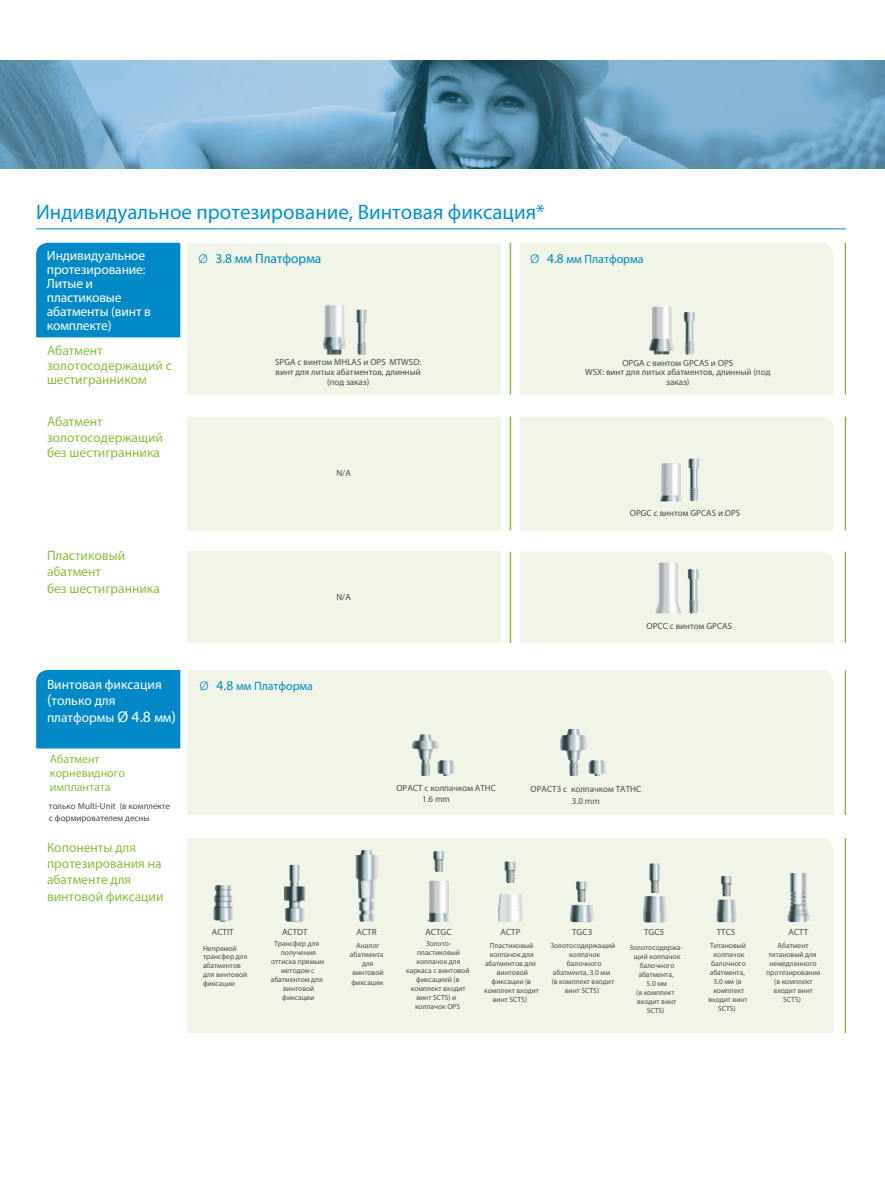
<style>
.page{position:relative;width:885px;height:1200px;background:#fff}
.page>*{position:absolute;margin:0;border:0;box-sizing:border-box;transform-origin:0 0}
.t1{font:21px "Myriad Pro";color:#0091d3}
.t2{font:13.5px/16.2px "Myriad Pro";color:#8abf3d}
.t3{font:13.5px/14.1px "Myriad Pro";letter-spacing:-.01em;color:#fff}
.t4{font:13.5px "Myriad Pro";color:#0089c6}
.t5{font:12px "Myriad Pro";color:#0089c6}
.t6{font:12px/14.4px "Myriad Pro";color:#8abf3d}
.t7{font:9px/10.2px "Myriad Pro";color:#4b4c4d;text-align:center}
.t8{font:7.5px/9px "Myriad Pro";color:#4b4c4d;text-align:center}
.s1{font-family:"Slate Pro";font-weight:300}
.s2{font-family:"Slate Pro";font-weight:300;font-size:13.5px}
.s3{font-size:13.5px}
.s4{font-size:15.75px}
</style>
<div class="page">
<img style="left:0;top:61px;width:885px;height:108px">
<hr style="left:36px;top:228px;width:810px;height:1px;background:#0089c6">
<div style="left:187px;top:243px;width:314px;height:151px;background:#f0f5e7"></div>
<img style="left:323px;top:305px;width:23px;height:50px">
<img style="left:356px;top:310px;width:11px;height:45px">
<div style="left:520px;top:243px;width:313px;height:151px;background:#f0f5e7"></div>
<img style="left:649px;top:306px;width:25px;height:48px">
<img style="left:684px;top:312px;width:11px;height:42px">
<div style="left:36px;top:243px;width:144px;height:94px;background:#0089c6"></div>
<hr style="left:845px;top:243px;width:1px;height:151px;background:#8abf3d">
<hr style="left:510px;top:243px;width:1px;height:151px;background:#8abf3d">
<div style="left:187px;top:670px;width:646px;height:145px;background:#f0f5e7"></div>
<img style="left:412px;top:734px;width:27px;height:42px">
<img style="left:560px;top:729px;width:27px;height:47px">
<img style="left:437px;top:760px;width:17px;height:16px">
<img style="left:588px;top:760px;width:18px;height:16px">
<div style="left:36px;top:670px;width:144px;height:78px;background:#0089c6"></div>
<hr style="left:845px;top:670px;width:1px;height:145px;background:#8abf3d">
<div style="left:187px;top:838px;width:646px;height:195px;background:#f0f5e7"></div>
<hr style="left:845px;top:838px;width:1px;height:195px;background:#8abf3d">
<img style="left:213px;top:885px;width:20px;height:37px">
<img style="left:284px;top:865px;width:22px;height:57px">
<img style="left:433px;top:851px;width:11px;height:21px">
<img style="left:427px;top:881px;width:24px;height:41px">
<img style="left:643px;top:863px;width:23px;height:59px">
<img style="left:570px;top:881px;width:24px;height:41px">
<img style="left:356px;top:850px;width:22px;height:72px">
<img style="left:721px;top:876px;width:11px;height:21px">
<img style="left:717px;top:900px;width:19px;height:22px">
<img style="left:504px;top:862px;width:12px;height:21px">
<img style="left:498px;top:894px;width:24px;height:28px">
<img style="left:787px;top:873px;width:22px;height:49px">
<div style="left:187px;top:417px;width:314px;height:113px;background:#f0f5e7"></div>
<div style="left:520px;top:417px;width:313px;height:113px;background:#f0f5e7"></div>
<hr style="left:845px;top:417px;width:1px;height:113px;background:#8abf3d">
<hr style="left:510px;top:417px;width:1px;height:113px;background:#8abf3d">
<img style="left:659px;top:463px;width:23px;height:38px">
<img style="left:688px;top:459px;width:11px;height:42px">
<div style="left:187px;top:552px;width:314px;height:91px;background:#f0f5e7"></div>
<div style="left:520px;top:552px;width:313px;height:91px;background:#f0f5e7"></div>
<hr style="left:845px;top:552px;width:1px;height:91px;background:#8abf3d">
<hr style="left:510px;top:552px;width:1px;height:91px;background:#8abf3d">
<img style="left:688px;top:569px;width:12px;height:44px">
<img style="left:656px;top:562px;width:25px;height:51px">
<h1 class="t1" style="left:36px;top:199px;width:510px">Индивидуальное протезирование, Винтовая фиксация*</h1>
<h2 class="t4" style="left:198px;top:250px;width:124px"><span class="s1">Ø</span> 3.8 мм Платформа</h2>
<h2 class="t3" style="left:47px;top:248px;width:106px">Индивидуальное протезирование:<br>Литые и пластиковые абатменты (винт в комплекте)</h2>
<h3 class="t5" style="left:530px;top:252px;width:115px"><span class="s2">Ø</span> <span class="s3">4.8</span> мм Платформа</h3>
<h2 class="t2" style="left:47px;top:343px;width:126px;line-height:14.9px">Абатмент золотосодержащий с шестигранником</h2>
<h2 class="t2" style="left:47px;top:413px;width:118px">Абатмент золотосодержащий без шестигранника</h2>
<h2 class="t2" style="left:47px;top:546px;width:114px;line-height:16.6px">Пластиковый абатмент<br>без шестигранника</h2>
<p class="t7" style="left:275px;top:356px;width:148px">SPGA с винтом MHLAS и OPS MTWSD: винт для литых абатментов, длинный (под заказ)</p>
<p class="t7" style="left:336px;top:468px;width:16px">N/A</p>
<p class="t7" style="left:336px;top:592px;width:16px">N/A</p>
<p class="t7" style="left:585px;top:358px;width:187px;line-height:9.4px">OPGA с винтом GPCAS и OPS<br>WSX: винт для литых абатментов, длинный (под заказ)</p>
<p class="t7" style="left:630px;top:508px;width:112px">OPGC с винтом GPCAS и OPS</p>
<p class="t7" style="left:646px;top:620px;width:87px">OPCC с винтом GPCAS</p>
<h2 class="t3" style="left:47px;top:677px;width:116px">Винтовая фиксация</h2>
<h3 class="t5" style="left:200px;top:679px;width:115px"><span class="s2">Ø</span> <span class="s3">4.8</span> мм Платформа</h3>
<h2 class="t3" style="left:47px;top:692px;width:131px;line-height:16.8px"><span class="s4">(</span>только для платформы <span class="s4">Ø 4.8</span> мм<span class="s4">)</span></h2>
<h3 class="t6" style="left:50px;top:751px;width:77px">Абатмент корневидного имплантата</h3>
<p class="t7" style="left:49px;top:800px;width:123px;line-height:11.2px;text-align:left">только Multi-Unit (в комплекте с формирователем десны</p>
<h2 class="t2" style="left:47px;top:839px;width:118px">Копоненты для протезирования на абатменте для винтовой фиксации</h2>
<p class="t7" style="left:212px;top:927px;width:23px">ACTIT</p>
<p class="t8" style="left:203px;top:944px;width:46px;line-height:7.8px;text-align:left">Непрямой трансфер для</p>
<p class="t8" style="left:203px;top:960px;width:46px;text-align:left">абатментов для винтовой фиксации</p>
<p class="t7" style="left:282px;top:927px;width:27px">ACTDT</p>
<p class="t8" style="left:271px;top:939px;width:55px">Трансфер для получения оттиска прямым методом с абатментом для винтовой фиксации</p>
<p class="t7" style="left:422px;top:783px;width:75px;line-height:11.1px;text-align:left;text-indent:-26px">OPACT с колпачком ATHC<br>1.6 mm</p>
<p class="t7" style="left:531px;top:782px;width:112px;line-height:12.5px">OPACT3 с колпачком TATHC<br>3.0 mm</p>
<p class="t7" style="left:357px;top:927px;width:22px">ACTR</p>
<p class="t8" style="left:350px;top:941px;width:35px">Аналог абатмента для винтовой</p>
<p class="t8" style="left:351px;top:978px;width:33px">фиксации</p>
<p class="t7" style="left:425px;top:927px;width:28px">ACTGC</p>
<p class="t8" style="left:406px;top:939px;width:65px">Золото&shy;пластиковый колпачок для каркаса с винтовой фиксацией (в комплект входит винт SCTS) и колпачок OPS</p>
<p class="t7" style="left:501px;top:927px;width:21px">ACTP</p>
<p class="t8" style="left:484px;top:941px;width:56px">Пластиковый колпачок для абатментов для винтовой фиксации (в комплект входит винт SCTS)</p>
<p class="t7" style="left:572px;top:927px;width:22px">TGC3</p>
<p class="t8" style="left:550px;top:940px;width:66px">Золотосодержащий колпачок балочного абатмента, 3.0 мм<br>(в комплект входит винт SCTS)</p>
<p class="t7" style="left:644px;top:927px;width:22px">TGC5</p>
<p class="t8" style="left:629px;top:943px;width:55px">Золотосодержа&shy;щий колпачок балочного абатмента,<br>5.0 мм<br>(в комплект входит винт<br>SCTS)</p>
<p class="t7" style="left:717px;top:927px;width:20px">TTC5</p>
<p class="t8" style="left:708px;top:940px;width:41px">Титановый колпачок балочного абатмента,<br>5.0 мм (в комплект входит винт<br>SCTS)</p>
<p class="t7" style="left:789px;top:927px;width:21px">ACTT</p>
<p class="t8" style="left:766px;top:940px;width:56px">Абатмент титановый для немедленного протезирования (в комплект входит винт<br>SCTS)</p>
</div>
